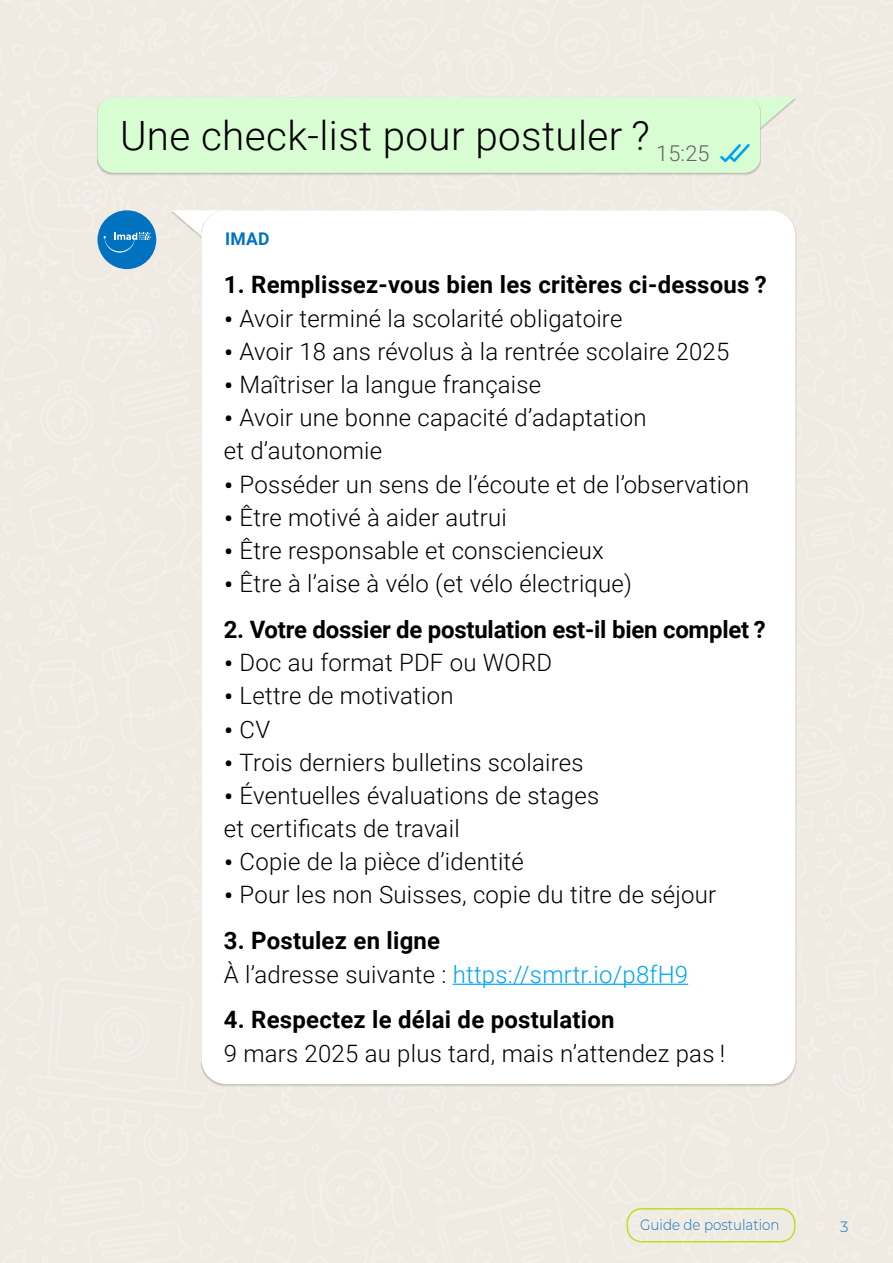
<style>
.page{position:relative;width:893px;height:1263px;background:#fff}
.page>*{position:absolute;margin:0;border:0;box-sizing:border-box;transform-origin:0 0}
.t1{font:300 40.35px "Roboto";letter-spacing:.01em;color:#000}
.t2{font:300 24px/33.2px "Roboto";letter-spacing:.01em;color:#000}
.t3{font:700 24px "Roboto";letter-spacing:.01em;color:#000}
.t4{font:300 24px/33.2px "Roboto";letter-spacing:.01em;color:#00a4f3}
.t5{font:700 24px "Roboto";letter-spacing:-.01em;color:#000}
.t6{font:700 17.55px "Roboto";color:#0072c0}
.t7{font:300 14.85px "Montserrat";color:#1072b9;scale:.9 1}
.t8{font:300 14.85px "Montserrat";color:#0072c0}
.s1{font-size:30px}
.s2{font-weight:700;color:#000}
.s3{color:#000}
</style>
<div class="page">
<div style="left:0;top:0;width:893px;height:1262px;background:#efeae2"></div>
<div style="left:627px;top:1208px;width:168px;height:34px;border:2px solid #b7e125;border-radius:14px"></div>
<div style="left:732px;top:99px;width:63px;height:33px;background:#efeae3"></div>
<svg style="left:760px;top:98px;width:35px;height:31px"></svg>
<div style="left:98px;top:98px;width:662px;height:78px;background:#000;opacity:.2"></div>
<div style="left:98px;top:98px;width:662px;height:75px;background:#d9fdd3;border-radius:16px"></div>
<svg style="left:720px;top:144px;width:30px;height:19px"></svg>
<div style="left:171px;top:212px;width:60px;height:28px;background:#000;opacity:.2"></div>
<svg style="left:171px;top:210px;width:30px;height:28px"></svg>
<div style="left:98px;top:210px;width:58px;height:59px;background:#0072c0;border-radius:50%"></div>
<svg style="left:104px;top:233px;width:47px;height:20px"></svg>
<div style="left:201px;top:210px;width:594px;height:874px;background:#fff;border-radius:25px"></div>
<hr style="left:453px;top:984px;width:235px;height:1px;background:#00a4f3">
<h1 class="t1" style="left:120px;top:108px;width:591px">Une check-list pour postuler ? <sub>15:25</sub></h1>
<p class="t6" style="left:225px;top:227px;width:46px">IMAD</p>
<p class="t3" style="left:224px;top:268px;width:544px">1. Remplissez-vous bien les critères ci-dessous ?</p>
<p class="t2" style="left:224px;top:301px;width:400px"><span class="s1">•</span> Avoir terminé la scolarité obligatoire</p>
<p class="t2" style="left:224px;top:334px;width:507px"><span class="s1">•</span> Avoir 18 ans révolus à la rentrée scolaire 2025</p>
<p class="t2" style="left:224px;top:367px;width:319px"><span class="s1">•</span> Maîtriser la langue française</p>
<p class="t2" style="left:224px;top:400px;width:424px"><span class="s1">•</span> Avoir une bonne capacité d’adaptation et d’autonomie</p>
<p class="t2" style="left:224px;top:466px;width:527px"><span class="s1">•</span> Posséder un sens de l’écoute et de l’observation</p>
<p class="t2" style="left:224px;top:500px;width:285px"><span class="s1">•</span> Être motivé à aider autrui</p>
<p class="t2" style="left:224px;top:533px;width:381px"><span class="s1">•</span> Être responsable et consciencieux</p>
<p class="t2" style="left:224px;top:566px;width:410px"><span class="s1">•</span> Être à l’aise à vélo (et vélo électrique)</p>
<p class="t5" style="left:224px;top:613px;width:543px">2. Votre dossier de postulation est-il bien complet ?</p>
<p class="t2" style="left:224px;top:645px;width:330px"><span class="s1">•</span> Doc au format PDF ou WORD</p>
<p class="t2" style="left:224px;top:678px;width:231px"><span class="s1">•</span> Lettre de motivation</p>
<p class="t2" style="left:224px;top:711px;width:48px"><span class="s1">•</span> CV</p>
<p class="t2" style="left:224px;top:745px;width:361px"><span class="s1">•</span> Trois derniers bulletins scolaires</p>
<p class="t2" style="left:224px;top:778px;width:377px"><span class="s1">•</span> Éventuelles évaluations de stages et certificats de travail</p>
<p class="t2" style="left:224px;top:844px;width:302px"><span class="s1">•</span> Copie de la pièce d’identité</p>
<p class="t2" style="left:224px;top:877px;width:494px"><span class="s1">•</span> Pour les non Suisses, copie du titre de séjour</p>
<p class="t4" style="left:224px;top:923px;width:466px"><span class="s2">3. Postulez en ligne<br></span><span class="s3">À l’adresse suivante :</span> https://smrtr.io/p8fH9</p>
<p class="t3" style="left:224px;top:1003px;width:392px">4. Respectez le délai de postulation</p>
<p class="t2" style="left:224px;top:1036px;width:503px">9 mars 2025 au plus tard, mais n’attendez pas !</p>
<p class="t7" style="left:640px;top:1215px;width:156px">Guide de postulation</p>
<p class="t8" style="left:840px;top:1217px;width:10px">3</p>
</div>
